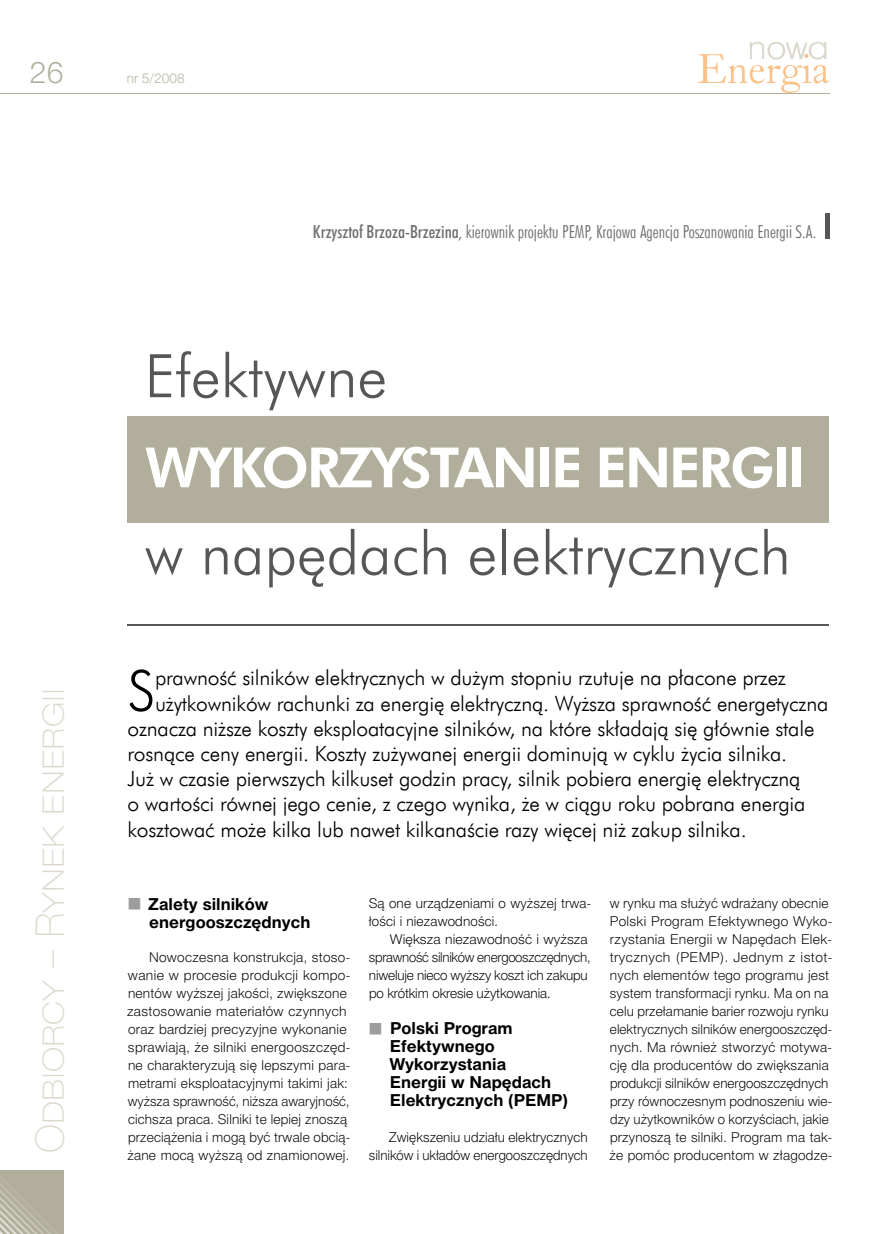
<style>
.page{position:relative;width:893px;height:1234px;background:#fff}
.page>*{position:absolute;margin:0;border:0;box-sizing:border-box;transform-origin:0 0}
.t1{font:60px "Futura Lt EU Normal";color:#565655}
.t2{font:56.25px "Futura Lt EU Normal";color:#000}
.t3{font:55.5px "Futura Hv EU Normal";letter-spacing:-.04em;color:#fff}
.t4{font:39px "Switzer EFN Thin";color:#dbd7cb}
.t5{font:30px "Switzer EFN Light";color:#b1af9c}
.t6{font:21px "Futura Lt EU Normal";letter-spacing:-.01em;color:#000}
.t7{font:18px "Futura Lt Cn EU Normal";color:#6e6e6e}
.t8{font:700 16.5px/18px "Switzer EFN";color:#000}
.t9{font:13.5px/18px "Switzer EFN Light";letter-spacing:.01em;color:#000}
.t10{font:13.5px/18px "Switzer EFN Light";letter-spacing:-.015em;color:#000}
.t11{font:13.5px "Switzer EFN Light";color:#b1af9c}
.s1{font-family:"Futura Md Cn EU Normal"}
.s2{color:#9c9c9c}
</style>
<div class="page">
<hr style="left:0;top:93px;width:829px;height:1px;background:#b1af9c">
<svg style="left:698px;top:42px;width:131px;height:51px"></svg>
<svg style="left:0;top:1170px;width:64px;height:63px;background:#b5b3a0"></svg>
<div style="left:128px;top:416px;width:701px;height:106px;background:#b1af9c"></div>
<hr style="left:825px;top:213px;width:4px;height:25px;background:#565655">
<hr style="left:128px;top:624px;width:701px;height:1px;background:#565655">
<h3 class="t5" style="left:30px;top:55px;width:36px">26</h3>
<p class="t11" style="left:127px;top:70px;width:60px">nr 5/2008</p>
<h3 class="t7" style="left:313px;top:220px;width:505px"><span class="s1">Krzysztof Brzoza-Brzezina</span>, kierownik projektu PEMP, Krajowa Agencja Poszanowania Energii S.A.</h3>
<h3 class="t4" style="left:28px;top:1152px;width:466px;rotate:-90deg">ODBIORCY – RYNEK ENERGII</h3>
<h1 class="t1" style="left:145px;top:339px;width:244px">Efektywne</h1>
<h3 class="t3" style="left:145px;top:433px;width:662px">WYKORZYSTANIE ENERGII</h3>
<h1 class="t1" style="left:145px;top:516px;width:648px">w napędach elektrycznych</h1>
<h2 class="t2" style="left:128px;top:656px;width:30px">S</h2>
<h3 class="t6" style="left:155px;top:665px;width:632px">prawność silników elektrycznych w dużym stopniu rzutuje na płacone przez</h3>
<h3 class="t6" style="left:155px;top:690px;width:675px">użytkowników rachunki za energię elektryczną. Wyższa sprawność energetyczna</h3>
<h3 class="t6" style="left:128px;top:715px;width:688px">oznacza niższe koszty eksploatacyjne silników, na które składają się głównie stale</h3>
<h3 class="t6" style="left:128px;top:740px;width:661px">rosnące ceny energii. Koszty zużywanej energii dominują w cyklu życia silnika.</h3>
<h3 class="t6" style="left:128px;top:765px;width:674px">Już w czasie pierwszych kilkuset godzin pracy, silnik pobiera energię elektryczną</h3>
<h3 class="t6" style="left:128px;top:791px;width:680px">o wartości równej jego cenie, z czego wynika, że w ciągu roku pobrana energia</h3>
<h3 class="t6" style="left:128px;top:816px;width:621px">kosztować może kilka lub nawet kilkanaście razy więcej niż zakup silnika.</h3>
<p class="t8" style="left:149px;top:894px;width:163px;text-indent:-22px"><span class="s2">■</span> Zalety silników energooszczędnych</p>
<p class="t9" style="left:127px;top:947px;width:225px;text-indent:22px">Nowoczesna konstrukcja, stoso&shy;wanie w procesie produkcji kompo&shy;nentów wyższej jakości, zwiększone zastosowanie materiałów czynnych oraz bardziej precyzyjne wykonanie sprawiają, że silniki energooszczęd&shy;ne charakteryzują się lepszymi para&shy;metrami eksploatacyjnymi takimi jak: wyższa sprawność, niższa awaryjność, cichsza praca. Silniki te lepiej znoszą przeciążenia i mogą być trwale obcią&shy;żane mocą wyższą od znamionowej.</p>
<p class="t9" style="left:369px;top:893px;width:224px">Są one urządzeniami o wyższej trwa&shy;łości i niezawodności.</p>
<p class="t10" style="left:369px;top:929px;width:223px;text-indent:21px">Większa niezawodność i wyższa sprawność silników energooszczędnych, niweluje nieco wyższy koszt ich zakupu po krótkim okresie użytkowania.</p>
<p class="t8" style="left:389px;top:1018px;width:180px;text-indent:-21px"><span class="s2">■</span> Polski Program<br>Efektywnego<br>Wykorzystania<br>Energii w Napędach<br>Elektrycznych (PEMP)</p>
<p class="t9" style="left:369px;top:1127px;width:220px;text-align:right">Zwiększeniu udziału elektrycznych silników i układów energooszczędnych</p>
<p class="t9" style="left:609px;top:893px;width:225px">w rynku ma służyć wdrażany obecnie Polski Program Efektywnego Wyko&shy;rzystania Energii w Napędach Elek&shy;trycznych (PEMP). Jednym z istot&shy;nych elementów tego programu jest system transformacji rynku. Ma on na celu przełamanie barier rozwoju rynku elektrycznych silników energooszczęd&shy;nych. Ma również stworzyć motywa&shy;cję dla producentów do zwiększania produkcji silników energooszczędnych przy równoczesnym podnoszeniu wie&shy;dzy użytkowników o korzyściach, jakie przynoszą te silniki. Program ma tak&shy;że pomóc producentom w złagodze-</p>
</div>
